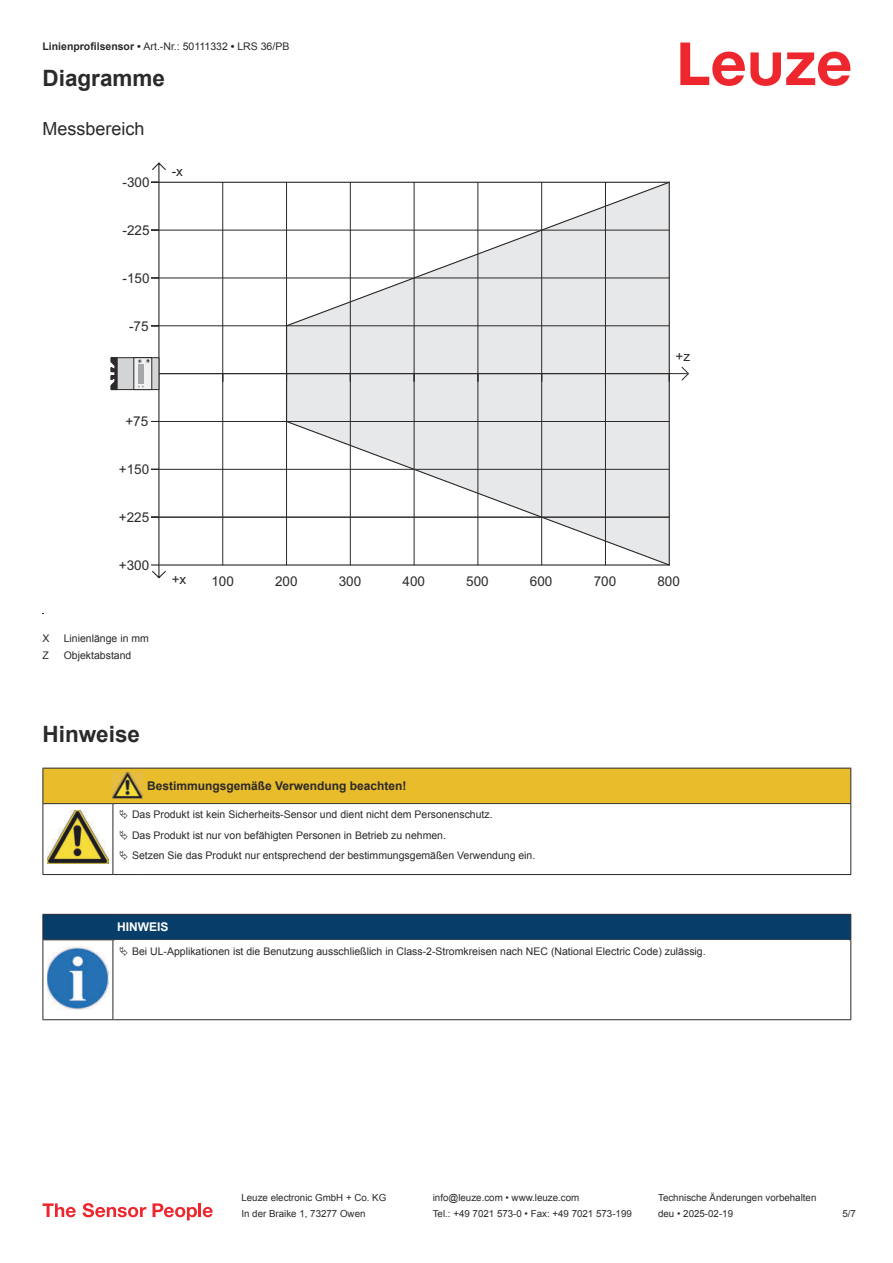
<style>
.page{position:relative;width:893px;height:1263px;background:#fff}
.page>*{position:absolute;margin:0;border:0;box-sizing:border-box;transform-origin:0 0}
.t1{font:700 22.5px "Arial";color:#2b292a}
.t2{font:18px "Arial";color:#2b292a}
.t3{font:13.5px "Arial";color:#2b292a}
.t4{font:700 12px "Arial";color:#2b292a}
.t5{font:700 12px "Arial";color:#fff}
.t6{font:10.5px/20.2px "Arial";color:#2b292a}
.t7{font:9.75px "Arial";color:#2b292a}
.s1{font-weight:700}
</style>
<div class="page">
<svg style="left:680px;top:43px;width:170px;height:43px"></svg>
<svg style="left:43px;top:1203px;width:33px;height:14px"></svg>
<svg style="left:83px;top:1203px;width:63px;height:14px"></svg>
<svg style="left:153px;top:1203px;width:44px;height:17px"></svg>
<hr style="left:198px;top:1203px;width:3px;height:14px;background:#ed272d">
<svg style="left:203px;top:1207px;width:10px;height:10px"></svg>
<svg style="left:151px;top:162px;width:538px;height:417px"></svg>
<svg style="left:111px;top:182px;width:495px;height:384px"></svg>
<hr style="left:43px;top:874px;width:70px;height:1px;background:#2b292a">
<hr style="left:113px;top:874px;width:30px;height:1px;background:#2b292a">
<hr style="left:143px;top:874px;width:708px;height:1px;background:#2b292a">
<div style="left:43px;top:914px;width:808px;height:26px;background:#063d69"></div>
<hr style="left:113px;top:939px;width:738px;height:1px;background:#2b292a">
<hr style="left:43px;top:940px;width:1px;height:75px;background:#2b292a">
<hr style="left:113px;top:940px;width:1px;height:75px;background:#2b292a">
<hr style="left:850px;top:940px;width:1px;height:75px;background:#2b292a">
<hr style="left:43px;top:1019px;width:70px;height:1px;background:#2b292a">
<hr style="left:113px;top:1019px;width:738px;height:1px;background:#2b292a">
<img style="left:47px;top:946px;width:61px;height:63px">
<svg style="left:43px;top:768px;width:808px;height:106px"></svg>
<p class="t6" style="left:43px;top:37px;width:248px"><span class="s1">Linienprofilsensor •</span> Art.-Nr.: 50111332 <span class="s1">•</span> LRS 36/PB</p>
<h1 class="t1" style="left:43px;top:70px;width:124px">Diagramme</h1>
<h2 class="t2" style="left:43px;top:122px;width:104px">Messbereich</h2>
<p class="t3" style="left:123px;top:175px;width:29px">-300</p>
<p class="t3" style="left:123px;top:222px;width:29px">-225</p>
<p class="t3" style="left:123px;top:270px;width:29px">-150</p>
<p class="t3" style="left:129px;top:318px;width:21px">-75</p>
<p class="t3" style="left:172px;top:163px;width:13px">-x</p>
<p class="t3" style="left:125px;top:414px;width:24px">+75</p>
<p class="t3" style="left:119px;top:462px;width:32px">+150</p>
<p class="t3" style="left:119px;top:509px;width:32px">+225</p>
<p class="t3" style="left:119px;top:557px;width:32px">+300</p>
<p class="t6" style="left:43px;top:629px;width:9px">X</p>
<p class="t6" style="left:64px;top:629px;width:87px">Linienlänge in mm</p>
<p class="t6" style="left:43px;top:646px;width:8px">Z</p>
<p class="t6" style="left:64px;top:646px;width:69px">Objektabstand</p>
<p class="t3" style="left:172px;top:572px;width:16px">+x</p>
<h1 class="t1" style="left:43px;top:725px;width:99px">Hinweise</h1>
<p class="t3" style="left:211px;top:573px;width:24px">100</p>
<p class="t3" style="left:676px;top:348px;width:16px">+z</p>
<p class="t3" style="left:275px;top:573px;width:24px">200</p>
<p class="t3" style="left:339px;top:573px;width:24px">300</p>
<p class="t3" style="left:402px;top:573px;width:24px">400</p>
<p class="t3" style="left:466px;top:573px;width:24px">500</p>
<p class="t3" style="left:530px;top:573px;width:24px">600</p>
<p class="t3" style="left:594px;top:573px;width:24px">700</p>
<p class="t3" style="left:657px;top:573px;width:24px">800</p>
<p class="t4" style="left:147px;top:781px;width:261px">Bestimmungsgemäße Verwendung beachten!</p>
<p class="t6" style="left:132px;top:805px;width:405px">Das Produkt ist kein Sicherheits-Sensor und dient nicht dem Personenschutz.<br>Das Produkt ist nur von befähigten Personen in Betrieb zu nehmen.<br>Setzen Sie das Produkt nur entsprechend der bestimmungsgemäßen Verwendung ein.</p>
<p class="t5" style="left:117px;top:922px;width:53px">HINWEIS</p>
<p class="t6" style="left:132px;top:942px;width:575px">Bei UL-Applikationen ist die Benutzung ausschließlich in Class-2-Stromkreisen nach NEC (National Electric Code) zulässig.</p>
<p class="t7" style="left:241px;top:1194px;width:146px">Leuze electronic GmbH + Co. KG</p>
<p class="t7" style="left:433px;top:1194px;width:148px">info@leuze.com • www.leuze.com</p>
<p class="t7" style="left:658px;top:1194px;width:160px">Technische Änderungen vorbehalten</p>
<p class="t7" style="left:241px;top:1210px;width:126px">In der Braike 1, 73277 Owen</p>
<p class="t7" style="left:433px;top:1210px;width:201px">Tel.: +49 7021 573-0 • Fax: +49 7021 573-199</p>
<p class="t7" style="left:658px;top:1210px;width:76px">deu • 2025-02-19</p>
<p class="t7" style="left:842px;top:1210px;width:15px">5 /7</p>
</div>
